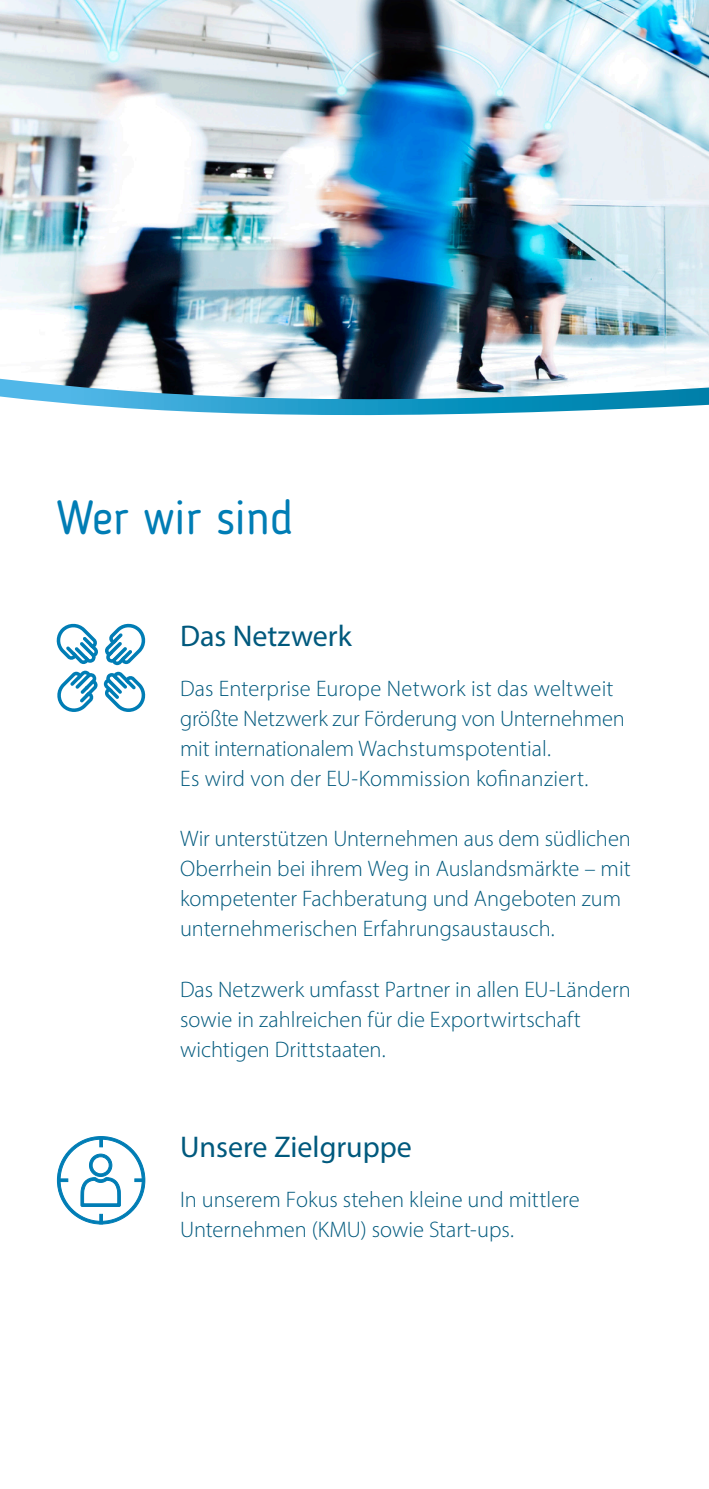
<style>
.page{position:relative;width:709px;height:1489px;background:#fff}
.page>*{position:absolute;margin:0;border:0;box-sizing:border-box;transform-origin:0 0}
.t1{font:47.5px "Blogger Sans";color:#007db5}
.t2{font:30px "Myriad Pro";color:#00597d}
.t3{font:300 22.5px/30px "Myriad Pro";color:#00597d}
</style>
<div class="page">
<img style="left:0;top:0;width:709px;height:379px">
<svg style="left:0;top:379px;width:709px;height:37px"></svg>
<svg style="left:57px;top:670px;width:40px;height:42px"></svg>
<svg style="left:105px;top:623px;width:41px;height:42px"></svg>
<svg style="left:104px;top:671px;width:42px;height:41px"></svg>
<svg style="left:56px;top:623px;width:42px;height:41px"></svg>
<svg style="left:57px;top:1136px;width:88px;height:88px"></svg>
<h1 class="t1" style="left:57px;top:489px;width:238px">Wer wir sind</h1>
<h2 class="t2" style="left:180px;top:617px;width:173px">Das Netzwerk</h2>
<p class="t3" style="left:180px;top:673px;width:446px">Das Enterprise Europe Network ist das weltweit größte Netzwerk zur Förderung von Unternehmen mit internationalem Wachstumspotential.<br>Es wird von der EU-Kommission kofinanziert.</p>
<p class="t3" style="left:180px;top:823px;width:452px">Wir unterstützen Unternehmen aus dem südlichen Oberrhein bei ihrem Weg in Auslandsmärkte – mit kompetenter Fachberatung und Angeboten zum unternehmerischen Erfahrungsaustausch.</p>
<p class="t3" style="left:180px;top:973px;width:452px">Das Netzwerk umfasst Partner in allen EU-Ländern sowie in zahlreichen für die Exportwirtschaft wichtigen Drittstaaten.</p>
<h2 class="t2" style="left:180px;top:1127px;width:233px">Unsere Zielgruppe</h2>
<p class="t3" style="left:180px;top:1183px;width:401px">In unserem Fokus stehen kleine und mittlere<br>Unternehmen (KMU) sowie Start-ups.</p>
</div>
